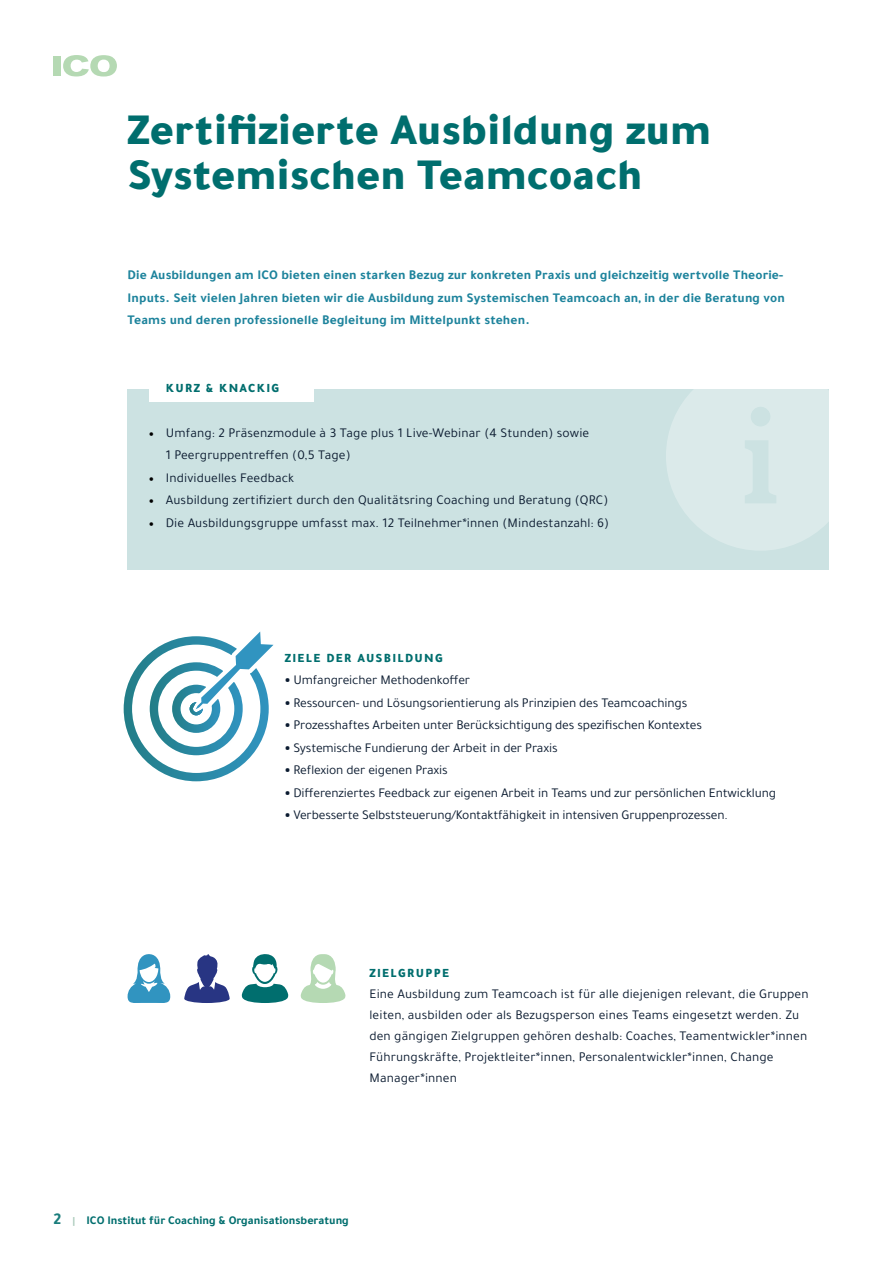
<style>
.page{position:relative;width:893px;height:1263px;background:#fff}
.page>*{position:absolute;margin:0;border:0;box-sizing:border-box;transform-origin:0 0}
.t1{font:900 45px/45px "Tajawal";color:#006e6e}
.t2{font:13.5px/21px "Tajawal";color:#0b1b30}
.t3{font:700 13.5px/22.5px "Tajawal";letter-spacing:.01em;color:#1d839c}
.t4{font:900 12.75px "Tajawal";letter-spacing:.1em;color:#006e6e}
.t5{font:700 12px "Tajawal";color:#006e6e}
.s1{font-family:"Minion Pro";color:#000}
.s2{font-weight:900}
.s3{font-size:12.75px}
.s4{font-size:16.5px;color:#1a7d7c}
.s5{font-size:10.5px;color:#a7c8b8}
</style>
<div class="page">
<div style="left:53px;top:56px;width:7px;height:20px;background:#b5d9b3"></div>
<svg style="left:63px;top:55px;width:54px;height:21px"></svg>
<div style="left:128px;top:389px;width:701px;height:181px;background:#cce2e2"></div>
<svg style="left:666px;top:389px;width:163px;height:161px"></svg>
<div style="left:150px;top:367px;width:164px;height:35px;background:#fff"></div>
<svg style="left:123px;top:631px;width:150px;height:151px"></svg>
<svg style="left:184px;top:954px;width:46px;height:49px"></svg>
<svg style="left:301px;top:954px;width:45px;height:49px"></svg>
<svg style="left:242px;top:954px;width:46px;height:49px"></svg>
<svg style="left:128px;top:954px;width:42px;height:49px"></svg>
<h1 class="t1" style="left:128px;top:105px;width:585px">Zertifizierte Ausbildung zum<br>Systemischen Teamcoach</h1>
<p class="t3" style="left:128px;top:263px;width:659px">Die Ausbildungen am ICO bieten einen starken Bezug zur konkreten Praxis und gleichzeitig wertvolle Theorie-<br>Inputs. Seit vielen Jahren bieten wir die Ausbildung zum Systemischen Teamcoach an, in der die Beratung von<br>Teams und deren professionelle Begleitung im Mittelpunkt stehen.</p>
<p class="t4" style="left:166px;top:376px;width:115px">KURZ &amp; KNACKIG</p>
<p class="t2" style="left:166px;top:421px;width:425px;line-height:22.5px;text-indent:-17px"><span class="s1">•</span> Umfang: 2 Präsenzmodule à 3 Tage plus 1 Live-Webinar (4 Stunden) sowie<br>1 Peergruppentreffen (0,5 Tage)</p>
<p class="t2" style="left:149px;top:467px;width:147px"><span class="s1">•</span> Individuelles Feedback</p>
<p class="t2" style="left:149px;top:489px;width:461px"><span class="s1">•</span> Ausbildung zertifiziert durch den Qualitätsring Coaching und Beratung (QRC)</p>
<p class="t2" style="left:149px;top:512px;width:462px"><span class="s1">•</span> Die Ausbildungsgruppe umfasst max. 12 Teilnehmer*innen (Mindestanzahl: 6)</p>
<p class="t4" style="left:285px;top:646px;width:160px">ZIELE DER AUSBILDUNG</p>
<p class="t2" style="left:285px;top:669px;width:187px"><span class="s2">•</span> Umfangreicher Methodenkoffer</p>
<p class="t2" style="left:285px;top:692px;width:404px"><span class="s2">•</span> Ressourcen- und Lösungsorientierung als Prinzipien des Teamcoachings</p>
<p class="t2" style="left:285px;top:714px;width:419px"><span class="s2">•</span> Prozesshaftes Arbeiten unter Berücksichtigung des spezifischen Kontextes</p>
<p class="t2" style="left:285px;top:737px;width:274px"><span class="s2">•</span> Systemische Fundierung der Arbeit in der Praxis</p>
<p class="t2" style="left:285px;top:759px;width:164px"><span class="s2">•</span> Reflexion der eigenen Praxis</p>
<p class="t2" style="left:285px;top:782px;width:493px"><span class="s2">•</span> Differenziertes Feedback zur eigenen Arbeit in Teams und zur persönlichen Entwicklung</p>
<p class="t2" style="left:285px;top:804px;width:445px"><span class="s2">•</span> Verbesserte Selbststeuerung/Kontaktfähigkeit in intensiven Gruppenprozessen<span class="s3">.</span></p>
<p class="t4" style="left:369px;top:961px;width:81px">ZIELGRUPPE</p>
<p class="t2" style="left:369px;top:983px;width:441px">Eine Ausbildung zum Teamcoach ist für alle diejenigen relevant, die Gruppen leiten, ausbilden oder als Bezugsperson eines Teams eingesetzt werden. Zu den gängigen Zielgruppen gehören deshalb: Coaches, Teamentwickler*innen Führungskräfte, Projektleiter*innen, Personalentwickler*innen, Change Manager*innen</p>
<p class="t5" style="left:53px;top:1211px;width:297px"><span class="s4">2</span> <span class="s5">|</span> ICO Institut für Coaching &amp; Organisationsberatung</p>
</div>
